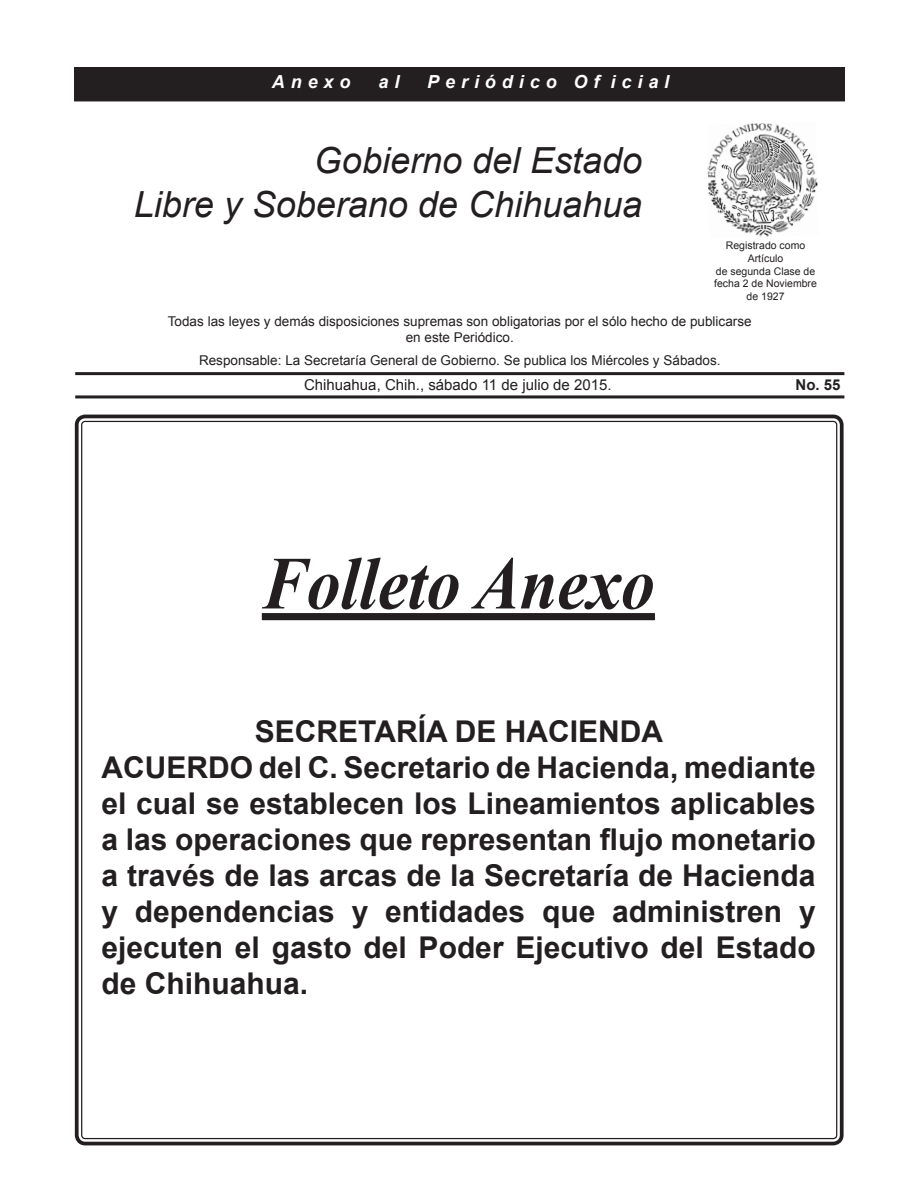
<style>
.page{position:relative;width:918px;height:1188px;background:#fff}
.page>*{position:absolute;margin:0;border:0;box-sizing:border-box;transform-origin:0 0}
.t1{font:italic 700 75px "Times New Roman";color:#231f20;scale:.9 1}
.t2{font:italic 36px "Arial";color:#231f20}
.CAJA_DE_TEXTO{font:700 30px/36px "Arial";color:#231f20;text-align:justify}
.t3{font:italic 700 18px "Arial";letter-spacing:.33em;color:#fff}
.t4{font:15px "Arial";color:#231f20}
.t5{font:700 15px "Arial";color:#231f20}
.t6{font:13.5px "Arial";color:#231f20}
.t7{font:10.5px/12.6px "Arial";color:#231f20;text-align:center}
</style>
<div class="page">
<div style="left:75px;top:415px;width:769px;height:730px;border:4px solid #231f20;border-radius:9px"></div>
<div style="left:262px;top:613px;width:393px;height:7px;background:#231f20"></div>
<div style="left:75px;top:68px;width:769px;height:34px;background:#231f20"></div>
<hr style="left:75px;top:372px;width:769px;height:3px;background:#231f20">
<hr style="left:75px;top:395px;width:769px;height:3px;background:#231f20">
<img style="left:707px;top:123px;width:108px;height:51px">
<img style="left:708px;top:171px;width:110px;height:49px">
<img style="left:725px;top:220px;width:76px;height:17px">
<p class="t3" style="left:272px;top:70px;width:80px">Anexo</p>
<p class="t3" style="left:378px;top:70px;width:22px">a l</p>
<p class="t3" style="left:427px;top:70px;width:244px">Periódico Of icial</p>
<p class="t2" style="left:314px;top:137px;width:330px">Gobierno del Estado</p>
<p class="t2" style="left:134px;top:181px;width:510px">Libre y Soberano de Chihuahua</p>
<p class="t7" style="left:726px;top:239px;width:81px">Registrado como<br>Artículo</p>
<p class="t7" style="left:716px;top:265px;width:101px">de segunda Clase de</p>
<p class="t7" style="left:714px;top:277px;width:104px">fecha 2 de Noviembre</p>
<p class="t7" style="left:747px;top:290px;width:39px">de 1927</p>
<p class="t6" style="left:168px;top:312px;width:585px">Todas las leyes y demás disposiciones supremas son obligatorias por el sólo hecho de publicarse</p>
<p class="t6" style="left:406px;top:328px;width:110px">en este Periódico.</p>
<p class="t6" style="left:199px;top:352px;width:523px">Responsable: La Secretaría General de Gobierno. Se publica los Miércoles y Sábados.</p>
<p class="t4" style="left:304px;top:375px;width:309px">Chihuahua, Chih., sábado 11 de julio de 2015.</p>
<p class="t5" style="left:796px;top:375px;width:47px">No. 55</p>
<p class="t1" style="left:262px;top:531px;width:438px">Folleto Anexo</p>
<p class="CAJA_DE_TEXTO" style="left:255px;top:715px;width:410px">SECRETARÍA DE HACIENDA</p>
<p class="CAJA_DE_TEXTO" style="left:101px;top:751px;width:716px">ACUERDO del C. Secretario de Hacienda, mediante el cual se establecen los Lineamientos aplicables a las operaciones que representan flujo monetario a través de las arcas de la Secretaría de Hacienda y dependencias y entidades que administren y ejecuten el gasto del Poder Ejecutivo del Estado de Chihuahua.</p>
</div>
